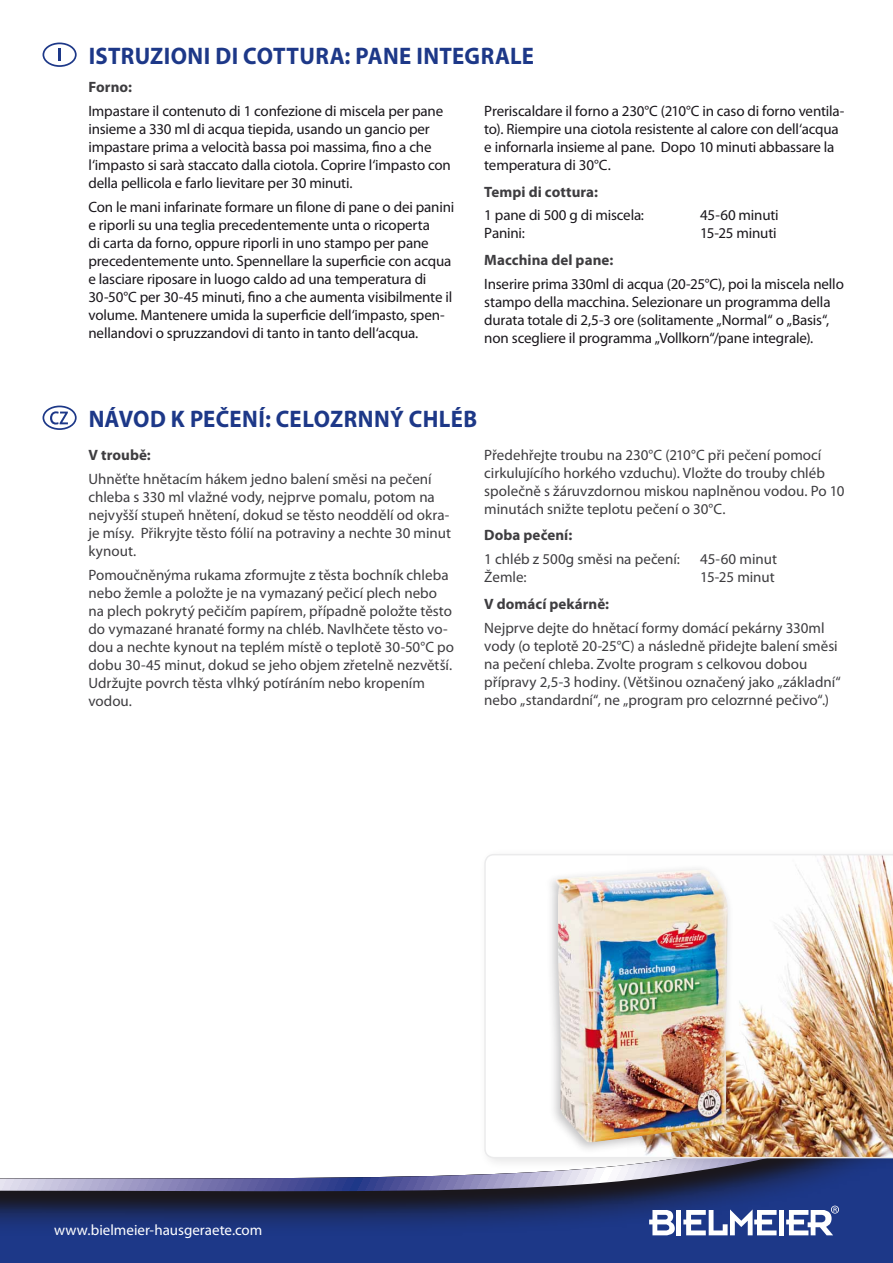
<style>
.page{position:relative;width:893px;height:1263px;background:#fff}
.page>*{position:absolute;margin:0;border:0;box-sizing:border-box;transform-origin:0 0}
.t1{font:700 24px "Myriad Pro";letter-spacing:.015em;color:#1d3888;scale:.95 1}
.t2{font:15px/18px "Myriad Pro";letter-spacing:-.01em;color:#1a171c}
.t3{font:15px/18px "Myriad Pro";color:#3e3d40}
.t4{font:700 15px "Myriad Pro";letter-spacing:.005em;color:#3e3d40}
.t5{font:15px "Myriad Pro";color:#fff}
</style>
<div class="page">
<div style="left:0;top:1237px;width:893px;height:26px;background:#1d3888"></div>
<svg style="left:0;top:1214px;width:893px;height:23px;background:#1c357e"></svg>
<svg style="left:0;top:1195px;width:893px;height:19px;background:#1a2650"></svg>
<svg style="left:0;top:1170px;width:893px;height:25px"></svg>
<svg style="left:0;top:1178px;width:1px;height:13px"></svg>
<svg style="left:649px;top:1210px;width:26px;height:25px"></svg>
<div style="left:676px;top:1210px;width:5px;height:25px;background:#fff"></div>
<svg style="left:683px;top:1209px;width:94px;height:26px"></svg>
<div style="left:779px;top:1210px;width:5px;height:25px;background:#fff"></div>
<svg style="left:786px;top:1205px;width:53px;height:30px"></svg>
<div style="left:43px;top:43px;width:34px;height:24px;border:2px solid #1d3888;border-radius:50%"></div>
<svg style="left:59px;top:49px;width:2px;height:12px"></svg>
<div style="left:43px;top:406px;width:34px;height:24px;border:2px solid #1d3888;border-radius:50%"></div>
<svg style="left:50px;top:411px;width:18px;height:13px"></svg>
<div style="left:478px;top:848px;width:415px;height:322px;background:#1a171c;opacity:.1"></div>
<img style="left:484px;top:853px;width:409px;height:306px">
<div style="left:545px;top:864px;width:189px;height:291px;background:#1a171c;opacity:.26"></div>
<img style="left:554px;top:869px;width:174px;height:273px">
<h1 class="t1" style="left:89px;top:40px;width:470px">Istruzioni di cottura: Pane integrale</h1>
<p class="t4" style="left:88px;top:77px;width:45px">Forno:</p>
<p class="t2" style="left:88px;top:102px;width:364px">Impastare il contenuto di 1 confezione di miscela per pane insieme a 330 ml di acqua tiepida, usando un gancio per impastare prima a velocità bassa poi massima, fino a che l‘impasto si sarà staccato dalla ciotola. Coprire l‘impasto con della pellicola e farlo lievitare per 30 minuti.</p>
<p class="t2" style="left:88px;top:198px;width:367px">Con le mani infarinate formare un filone di pane o dei panini e riporli su una teglia precedentemente unta o ricoperta<br>di carta da forno, oppure riporli in uno stampo per pane precedentemente unto. Spennellare la superficie con acqua e lasciare riposare in luogo caldo ad una temperatura di 30-50°C per 30-45 minuti, fino a che aumenta visibilmente il volume. Mantenere umida la superficie dell‘impasto, spen&shy;nellandovi o spruzzandovi di tanto in tanto dell‘acqua.</p>
<p class="t2" style="left:484px;top:102px;width:362px">Preriscaldare il forno a 230°C (210°C in caso di forno ventila&shy;to). Riempire una ciotola resistente al calore con dell‘acqua e infornarla insieme al pane. Dopo 10 minuti abbassare la temperatura di 30°C.</p>
<p class="t4" style="left:484px;top:182px;width:115px">Tempi di cottura:</p>
<p class="t2" style="left:484px;top:207px;width:161px">1 pane di 500 g di miscela:</p>
<p class="t2" style="left:700px;top:207px;width:80px">45-60 minuti</p>
<p class="t2" style="left:484px;top:225px;width:42px">Panini:</p>
<p class="t2" style="left:700px;top:225px;width:78px">15-25 minuti</p>
<p class="t4" style="left:484px;top:250px;width:130px">Macchina del pane:</p>
<p class="t2" style="left:484px;top:275px;width:361px">Inserire prima 330ml di acqua (20-25°C), poi la miscela nello stampo della macchina. Selezionare un programma della durata totale di 2,5-3 ore (solitamente „Normal“ o „Basis“, non scegliere il programma „Vollkorn“/pane integrale).</p>
<h1 class="t1" style="left:89px;top:403px;width:408px">Návod k pečení: Celozrnný chléb</h1>
<p class="t4" style="left:88px;top:445px;width:64px">V troubě:</p>
<p class="t3" style="left:88px;top:470px;width:364px">Uhněťte hnětacím hákem jedno balení směsi na pečení chleba s 330 ml vlažné vody, nejprve pomalu, potom na nejvyšší stupeň hnětení, dokud se těsto neoddělí od okra&shy;je mísy. Přikryjte těsto fólií na potraviny a nechte 30 minut kynout.</p>
<p class="t3" style="left:88px;top:566px;width:367px">Pomoučněnýma rukama zformujte z těsta bochník chleba nebo žemle a položte je na vymazaný pečicí plech nebo na plech pokrytý pečičím papírem, případně položte těsto do vymazané hranaté formy na chléb. Navlhčete těsto vo&shy;dou a nechte kynout na teplém místě o teplotě 30-50°C po dobu 30-45 minut, dokud se jeho objem zřetelně nezvětší.<br>Udržujte povrch těsta vlhký potíráním nebo kropením vodou.</p>
<p class="t3" style="left:484px;top:446px;width:362px">Předehřejte troubu na 230°C (210°C při pečení pomocí cirkulujícího horkého vzduchu). Vložte do trouby chléb společně s žáruvzdornou miskou naplněnou vodou. Po 10 minutách snižte teplotu pečení o 30°C.</p>
<p class="t4" style="left:484px;top:526px;width:89px">Doba pečení:</p>
<p class="t3" style="left:484px;top:551px;width:197px">1 chléb z 500g směsi na pečení:</p>
<p class="t3" style="left:700px;top:551px;width:78px">45-60 minut</p>
<p class="t3" style="left:484px;top:569px;width:44px">Žemle:</p>
<p class="t3" style="left:700px;top:569px;width:76px">15-25 minut</p>
<p class="t4" style="left:484px;top:594px;width:126px">V domácí pekárně:</p>
<p class="t3" style="left:484px;top:619px;width:358px">Nejprve dejte do hnětací formy domácí pekárny 330ml vody (o teplotě 20-25°C) a následně přidejte balení směsi na pečení chleba. Zvolte program s celkovou dobou přípravy 2,5-3 hodiny. (Většinou označený jako „základní“ nebo „standardní“, ne „program pro celozrnné pečivo“.)</p>
<p class="t5" style="left:54px;top:1222px;width:210px">www.bielmeier-hausgeraete.com</p>
</div>
